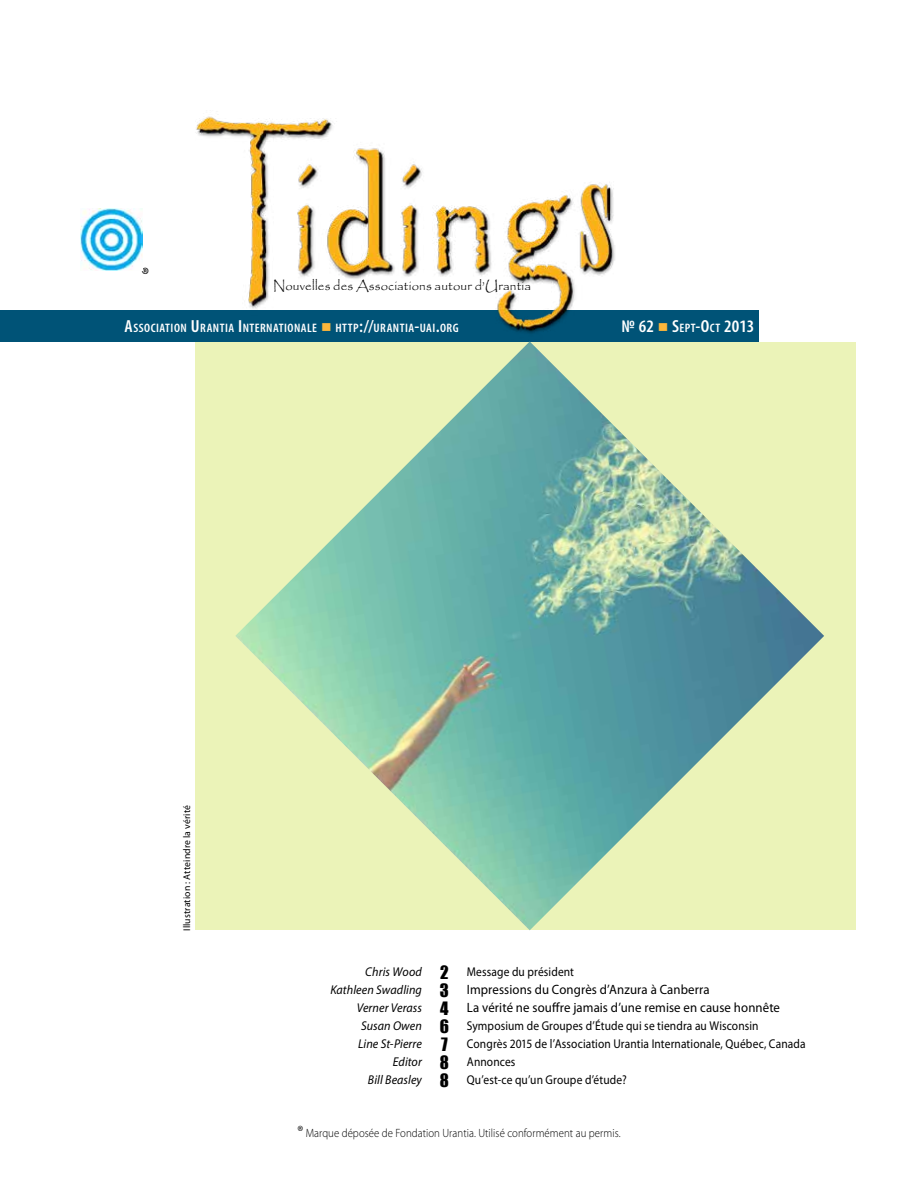
<style>
.page{position:relative;width:918px;height:1188px;background:#fff}
.page>*{position:absolute;margin:0;border:0;box-sizing:border-box;transform-origin:0 0}
.t1{font:19.5px "Myriad Pro";color:#000;scale:.95 1}
.t2{font:600 condensed 17.55px "Myriad Pro";letter-spacing:.005em;color:#fff;scale:1.05 1}
.t3{font:16.95px/18px "Impact";color:#000;text-align:justify}
.t4{font:13.5px/17.7px "Myriad Pro";letter-spacing:.01em;color:#000;scale:.95 1}
.t5{font:13.5px "Papyrus";letter-spacing:.015em;color:#000;scale:.96 1}
.t6{font:12.75px/18px "Myriad Pro";letter-spacing:.01em;color:#000;scale:.9 1}
.t7{font:italic 12.75px/18px "Myriad Pro";letter-spacing:.01em;color:#000;text-align:right;scale:.95 1}
.t8{font:600 condensed 12.3px "Myriad Pro";letter-spacing:.035em;color:#fff;scale:1.05 1}
.t9{font:300 12px "Myriad Pro";letter-spacing:.005em;color:#000;scale:.9 1}
.t10{font:9.75px "Myriad Pro";letter-spacing:.015em;color:#000}
.s1{font-size:17.55px}
.s2{color:#fdb73b}
.s3{font-size:12.3px}
.s4{font-size:16.5px}
</style>
<div class="page">
<div style="left:196px;top:343px;width:660px;height:587px;background:#ebf3b8"></div>
<div style="left:0;top:310px;width:759px;height:32px;background:#005377"></div>
<img style="left:235px;top:342px;width:589px;height:588px">
<img style="left:81px;top:209px;width:61px;height:61px">
<img style="left:195px;top:116px;width:432px;height:233px">
<h1 class="t1" style="left:141px;top:263px;width:10px">®</h1>
<p class="t5" style="left:273px;top:278px;width:270px">Nouvelles des Associations autour d’Urantia</p>
<p class="t8" style="left:125px;top:320px;width:320px"><span class="s1">A</span>SSOCIATION <span class="s1">U</span>RANTIA <span class="s1">I</span> NTERNATIONALE <span class="s2">■</span> HTTP<span class="s1">://</span>URANTIA<span class="s1">-</span>UAI<span class="s1">.</span>ORG</p>
<h2 class="t2" style="left:621px;top:315px;width:128px">№ 62 <span class="s2">■</span> S<span class="s3">EPT</span>-O<span class="s3">CT</span> 2013</h2>
<p class="t10" style="left:181px;top:931px;width:127px;rotate:-90deg">Illustration : Atteindre la vérité</p>
<h3 class="t3" style="left:440px;top:963px;width:11px">2<br>3<br>4<br>6<br>7<br>8<br>8</h3>
<p class="t9" style="left:297px;top:1125px;width:361px"><span class="s4">®</span> Marque déposée de Fondation Urantia. Utilisé conformément au permis.</p>
<p class="t7" style="left:330px;top:963px;width:98px">Chris Wood<br>Kathleen Swadling<br>Verner Verass<br>Susan Owen<br>Line St-Pierre<br>Editor<br>Bill Beasley</p>
<p class="t6" style="left:467px;top:963px;width:121px">Message du président</p>
<p class="t4" style="left:467px;top:981px;width:331px">Impressions du Congrès d’Anzura à Canberra<br>La vérité ne souffre jamais d’une remise en cause honnête</p>
<p class="t6" style="left:467px;top:1016px;width:378px">Symposium de Groupes d’Étude qui se tiendra au Wisconsin<br>Congrès 2015 de l’Association Urantia Internationale, Québec, Canada Annonces<br>Qu’est-ce qu’un Groupe d’étude?</p>
</div>
